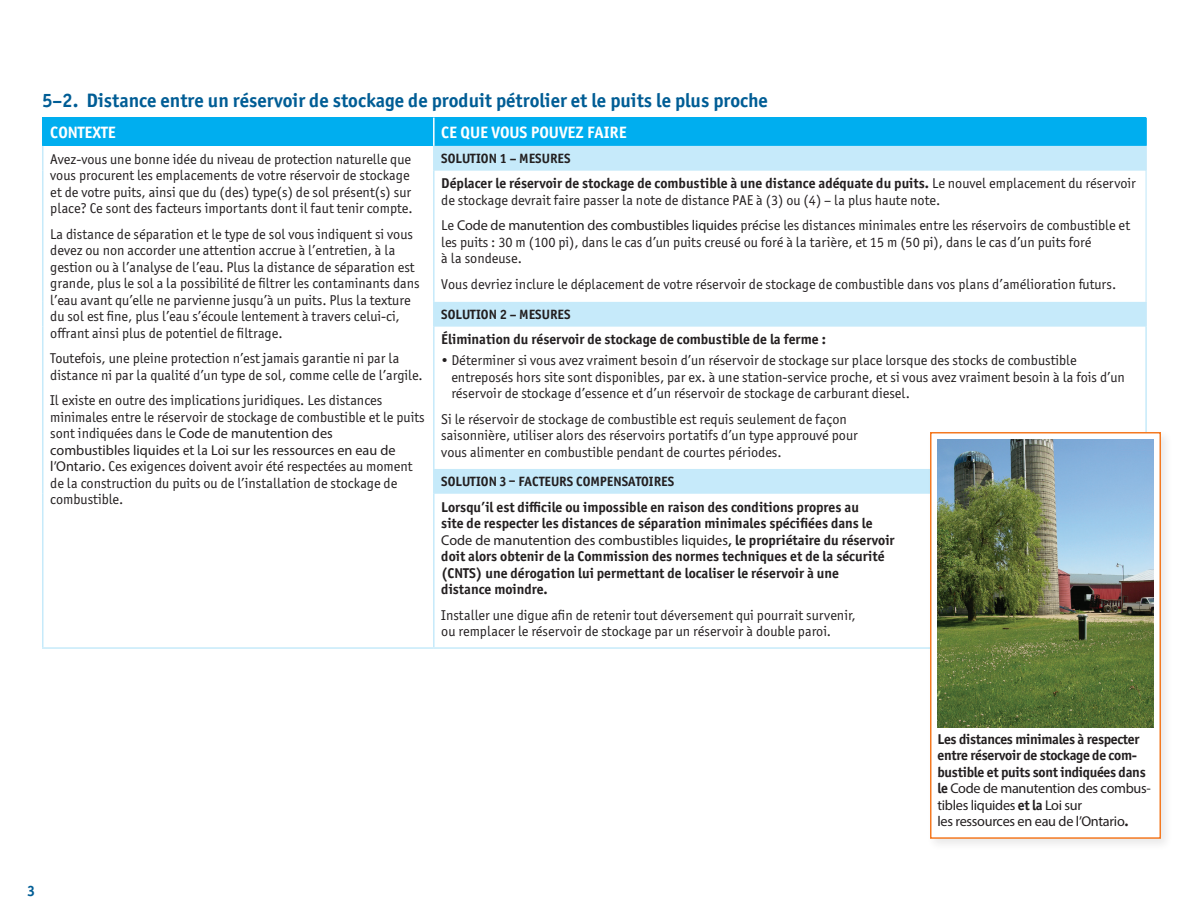
<style>
.page{position:relative;width:1188px;height:918px;background:#fff}
.page>*{position:absolute;margin:0;border:0;box-sizing:border-box;transform-origin:0 0}
.t1{font:700 19.5px "Officina Sans ITC Pro";color:#005d95}
.t2{font:700 16.5px "Officina Sans ITC Pro";color:#fff}
.t3{font:700 15px "Officina Sans ITC Pro";color:#005d95}
.t4{font:14.25px/16.5px "Officina Sans ITC Pro";color:#231f20}
.t5{font:700 14.25px/16.5px "Officina Sans ITC Pro";color:#231f20}
.t6{font:14.25px/16.5px "Myriad Pro";color:#231f20}
.t7{font:700 14.25px/16.5px "Officina Sans ITC Pro";letter-spacing:-.02em;color:#231f20}
.t8{font:14.25px/16.5px "Myriad Pro";letter-spacing:-.02em;color:#231f20}
.t9{font:700 13.5px "Officina Sans ITC Pro";color:#231f20}
.s1{font-family:"Officina Sans ITC Pro"}
.s2{font-family:"Myriad Pro"}
.s3{font-weight:700}
.s4{font-family:"Officina Sans ITC Pro";font-weight:700}
</style>
<div class="page">
<div style="left:43px;top:118px;width:391px;height:28px;background:#00aeef"></div>
<div style="left:434px;top:118px;width:712px;height:28px;background:#00aeef"></div>
<svg style="left:435px;top:146px;width:710px;height:348px"></svg>
<hr style="left:433px;top:469px;width:2px;height:25px;background:#c6eafa">
<hr style="left:42px;top:118px;width:2px;height:28px;background:#00aeef">
<hr style="left:42px;top:146px;width:2px;height:25px;background:#c6eafa">
<hr style="left:42px;top:171px;width:2px;height:131px;background:#c6eafa">
<hr style="left:433px;top:171px;width:2px;height:131px;background:#c6eafa">
<hr style="left:42px;top:302px;width:2px;height:25px;background:#c6eafa">
<hr style="left:42px;top:327px;width:2px;height:142px;background:#c6eafa">
<hr style="left:42px;top:469px;width:2px;height:25px;background:#c6eafa">
<hr style="left:42px;top:494px;width:2px;height:153px;background:#c6eafa">
<hr style="left:433px;top:118px;width:2px;height:28px;background:#fff">
<hr style="left:1145px;top:171px;width:2px;height:131px;background:#d4effb">
<hr style="left:1145px;top:118px;width:2px;height:28px;background:#00aeef">
<hr style="left:433px;top:302px;width:2px;height:25px;background:#c6eafa">
<hr style="left:1145px;top:302px;width:2px;height:25px;background:#c6eafa">
<hr style="left:433px;top:146px;width:2px;height:25px;background:#c6eafa">
<hr style="left:1145px;top:146px;width:2px;height:25px;background:#c6eafa">
<hr style="left:433px;top:327px;width:2px;height:142px;background:#c6eafa">
<hr style="left:1145px;top:327px;width:2px;height:142px;background:#c6eafa">
<hr style="left:433px;top:494px;width:2px;height:153px;background:#c6eafa">
<hr style="left:42px;top:647px;width:392px;height:2px;background:#c6eafa">
<hr style="left:434px;top:647px;width:713px;height:2px;background:#c6eafa">
<div style="left:926px;top:428px;width:248px;height:424px;background:#231f20;opacity:.1"></div>
<div style="left:930px;top:432px;width:231px;height:407px;background:#fff;border:2px solid #f47921"></div>
<img style="left:938px;top:440px;width:216px;height:288px">
<h1 class="t1" style="left:42px;top:88px;width:727px">5–2. Distance entre un réservoir de stockage de produit pétrolier et le puits le plus proche</h1>
<p class="t2" style="left:50px;top:122px;width:67px">CONTEXTE</p>
<p class="t2" style="left:441px;top:122px;width:187px">CE QUE VOUS POUVEZ FAIRE</p>
<p class="t4" style="left:50px;top:151px;width:364px">Avez-vous une bonne idée du niveau de protection naturelle que vous procurent les emplacements de votre réservoir de stockage et de votre puits, ainsi que du (des) type(s) de sol présent(s) sur place? Ce sont des facteurs importants dont il faut tenir compte.</p>
<p class="t4" style="left:50px;top:226px;width:371px">La distance de séparation et le type de sol vous indiquent si vous devez ou non accorder une attention accrue à l’entretien, à la gestion ou à l’analyse de l’eau. Plus la distance de séparation est grande, plus le sol a la possibilité de filtrer les contaminants dans l’eau avant qu’elle ne parvienne jusqu’à un puits. Plus la texture du sol est fine, plus l’eau s’écoule lentement à travers celui-ci, offrant ainsi plus de potentiel de filtrage.</p>
<p class="t4" style="left:50px;top:350px;width:374px">Toutefois, une pleine protection n’est jamais garantie ni par la distance ni par la qualité d’un type de sol, comme celle de l’argile.</p>
<p class="t4" style="left:50px;top:392px;width:376px">Il existe en outre des implications juridiques. Les distances minimales entre le réservoir de stockage de combustible et le puits</p>
<p class="t6" style="left:50px;top:425px;width:347px"><span class="s1">sont indiquées dans le</span> Code de manutention des combustibles liquides <span class="s1">et la</span> Loi sur les ressources en eau de</p>
<p class="t4" style="left:50px;top:458px;width:364px"><span class="s2">l’Ontario</span>. Ces exigences doivent avoir été respectées au moment de la construction du puits ou de l’installation de stockage de combustible.</p>
<p class="t9" style="left:441px;top:150px;width:131px">SOLUTION 1 – MESURES</p>
<p class="t4" style="left:441px;top:175px;width:696px"><span class="s3">Déplacer le réservoir de stockage de combustible à une distance adéquate du puits.</span> Le nouvel emplacement du réservoir de stockage devrait faire passer la note de distance PAE à (3) ou (4) – la plus haute note.</p>
<p class="t4" style="left:441px;top:217px;width:690px">Le <span class="s2">Code de manutention des combustibles liquides</span> précise les distances minimales entre les réservoirs de combustible et les puits : 30 m (100 pi), dans le cas d’un puits creusé ou foré à la tarière, et 15 m (50 pi), dans le cas d’un puits foré<br>à la sondeuse.</p>
<p class="t4" style="left:441px;top:276px;width:677px">Vous devriez inclure le déplacement de votre réservoir de stockage de combustible dans vos plans d’amélioration futurs.</p>
<p class="t9" style="left:441px;top:306px;width:131px">SOLUTION 2 – MESURES</p>
<p class="t5" style="left:441px;top:331px;width:386px">Élimination du réservoir de stockage de combustible de la ferme :</p>
<p class="t4" style="left:451px;top:352px;width:675px;text-indent:-10px">• Déterminer si vous avez vraiment besoin d’un réservoir de stockage sur place lorsque des stocks de combustible entreposés hors site sont disponibles, par ex. à une station-service proche, et si vous avez vraiment besoin à la fois d’un réservoir de stockage d’essence et d’un réservoir de stockage de carburant diesel.</p>
<p class="t4" style="left:441px;top:411px;width:418px">Si le réservoir de stockage de combustible est requis seulement de façon saisonnière, utiliser alors des réservoirs portatifs d’un type approuvé pour vous alimenter en combustible pendant de courtes périodes.</p>
<p class="t9" style="left:441px;top:473px;width:234px">SOLUTION 3 – FACTEURS COMPENSATOIRES</p>
<p class="t5" style="left:441px;top:498px;width:433px">Lorsqu’il est difficile ou impossible en raison des conditions propres au site de respecter les distances de séparation minimales spécifiées dans le</p>
<p class="t6" style="left:441px;top:531px;width:455px">Code de manutention des combustibles liquides<span class="s4">, le propriétaire du réservoir</span></p>
<p class="t5" style="left:441px;top:548px;width:445px">doit alors obtenir de la Commission des normes techniques et de la sécurité (CNTS) une dérogation lui permettant de localiser le réservoir à une distance moindre.</p>
<p class="t4" style="left:441px;top:606px;width:416px">Installer une digue afin de retenir tout déversement qui pourrait survenir, ou remplacer le réservoir de stockage par un réservoir à double paroi.</p>
<p class="t3" style="left:27px;top:882px;width:10px">3</p>
<p class="t7" style="left:938px;top:731px;width:210px">Les distances minimales à respecter entre réservoir de stockage de com&shy;bustible et puits sont indiquées dans</p>
<p class="t8" style="left:938px;top:780px;width:215px"><span class="s4">le</span> Code de manutention des combus&shy;tibles liquides <span class="s4">et la</span> Loi sur<br>les ressources en eau de l’Ontario<span class="s4">.</span></p>
</div>
